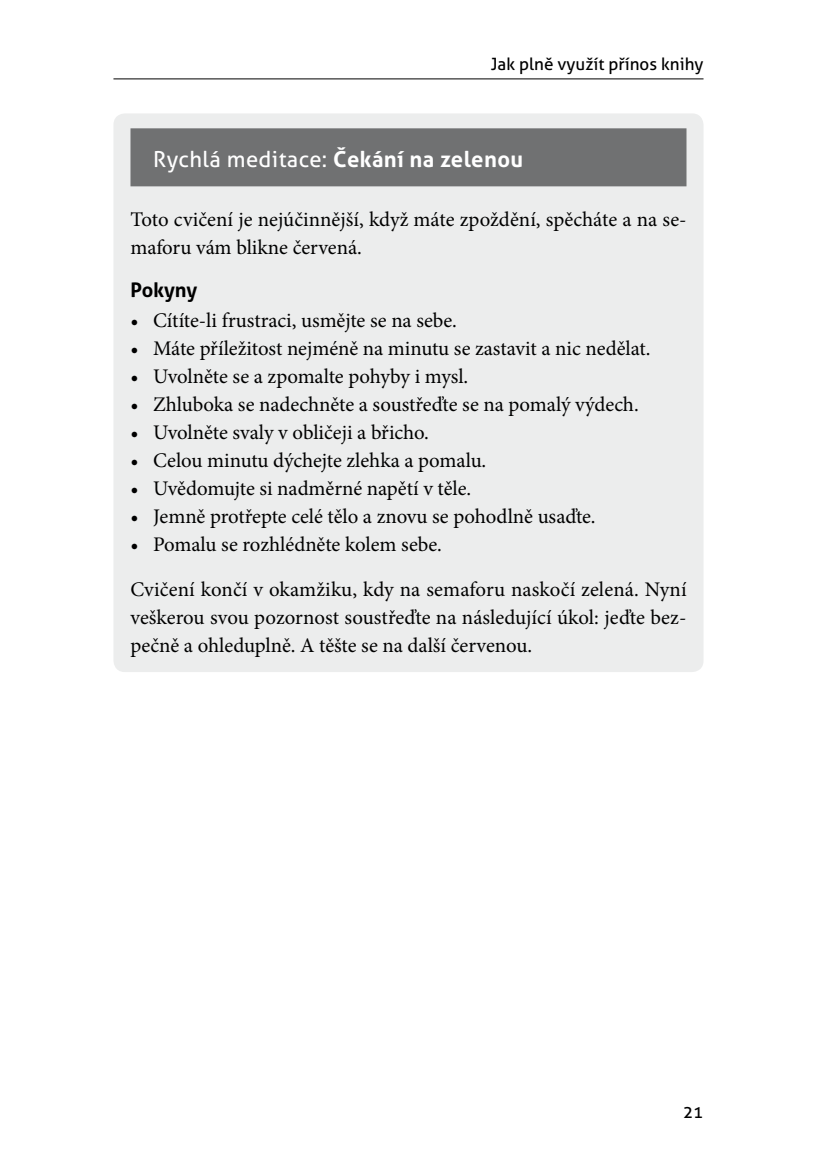
<style>
.page{position:relative;width:817px;height:1174px;background:#fff}
.page>*{position:absolute;margin:0;border:0;box-sizing:border-box;transform-origin:0 0}
.t1{font:22px "Aller";letter-spacing:.02em;color:#fff}
.t2{font:20.8px/28px "Minion Pro";color:#000}
.t3{font:700 20px "Aller";color:#000}
.t4{font:17px "Aller";color:#000}
.s1{font-weight:700}
</style>
<div class="page">
<hr style="left:113px;top:78px;width:590px;height:1px;background:#000">
<div style="left:113px;top:113px;width:590px;height:559px;background:#eceded;border-radius:11px"></div>
<div style="left:130px;top:128px;width:556px;height:58px;background:#707172"></div>
<p class="t4" style="left:490px;top:54px;width:214px">Jak plně využít přínos knihy</p>
<p class="t1" style="left:153px;top:145px;width:371px">Rychlá meditace: <span class="s1">Čekání na zelenou</span></p>
<p class="t2" style="left:130px;top:205px;width:557px">Toto cvičení je nejúčinnější, když máte zpoždění, spěcháte a na se&shy;maforu vám blikne červená.</p>
<p class="t3" style="left:130px;top:277px;width:68px">Pokyny</p>
<p class="t2" style="left:130px;top:306px;width:328px">• Cítíte-li frustraci, usmějte se na sebe.</p>
<p class="t2" style="left:130px;top:334px;width:521px">• Máte příležitost nejméně na minutu se zastavit a nic nedělat.</p>
<p class="t2" style="left:130px;top:362px;width:339px">• Uvolněte se a zpomalte pohyby i mysl.</p>
<p class="t2" style="left:130px;top:390px;width:509px">• Zhluboka se nadechněte a soustřeďte se na pomalý výdech.</p>
<p class="t2" style="left:130px;top:418px;width:300px">• Uvolněte svaly v obličeji a břicho.</p>
<p class="t2" style="left:130px;top:446px;width:357px">• Celou minutu dýchejte zlehka a pomalu.</p>
<p class="t2" style="left:130px;top:474px;width:342px">• Uvědomujte si nadměrné napětí v těle.</p>
<p class="t2" style="left:130px;top:502px;width:466px">• Jemně protřepte celé tělo a znovu se pohodlně usaďte.</p>
<p class="t2" style="left:130px;top:522px;width:557px;line-height:45px">• Pomalu se rozhlédněte kolem sebe.<br>Cvičení končí v okamžiku, kdy na semaforu naskočí zelená. Nyní</p>
<p class="t2" style="left:130px;top:603px;width:557px">veškerou svou pozornost soustřeďte na následující úkol: jeďte bez&shy;pečně a ohleduplně. A těšte se na další červenou.</p>
<p class="t4" style="left:683px;top:1101px;width:22px">21</p>
</div>
